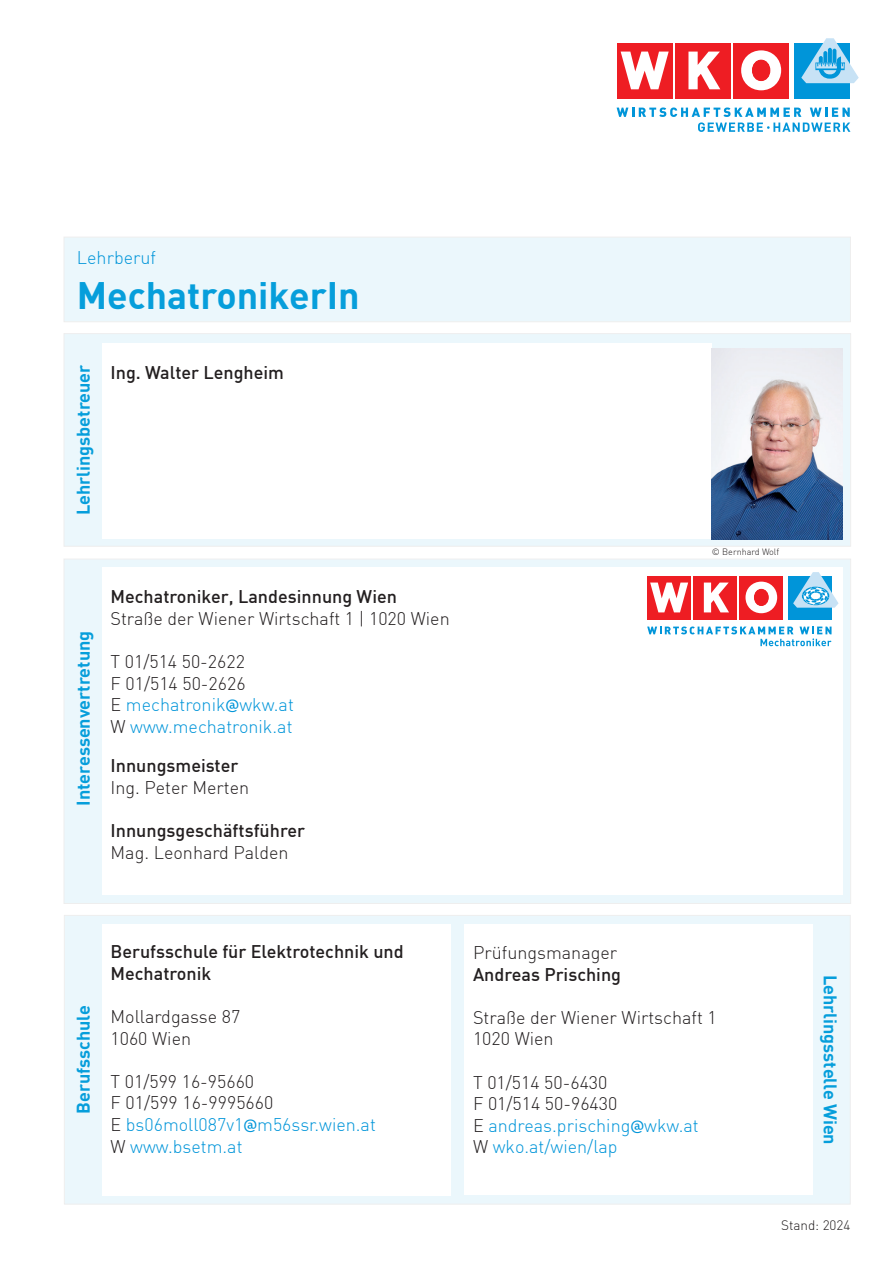
<style>
.page{position:relative;width:893px;height:1263px;background:#fff}
.page>*{position:absolute;margin:0;border:0;box-sizing:border-box;transform-origin:0 0}
.t1{font:700 37.5px "DIN";color:#069edb}
.t2{font:300 18px/21.6px "DIN";color:#0095d9}
.t3{font:500 18px/21.6px "DIN";color:#231f20}
.t4{font:300 18px/21.6px "DIN";color:#231f20}
.t5{font:700 18px "DIN";color:#069edb}
.t6{font:300 13.5px "DIN";color:#231f20}
.t7{font:300 9px "DIN";color:#231f20}
.s1{color:#231f20}
.s2{font-family:"Trebuchet MS";font-weight:400}
</style>
<div class="page">
<div style="left:64px;top:237px;width:787px;height:85px;background:#ebf7fc"></div>
<div style="left:64px;top:333px;width:787px;height:213px;background:#ebf7fc"></div>
<div style="left:64px;top:559px;width:787px;height:345px;background:#ebf7fc"></div>
<div style="left:64px;top:915px;width:786px;height:289px;background:#ebf7fc"></div>
<div style="left:733px;top:43px;width:56px;height:56px;background:#ee1d23"></div>
<div style="left:675px;top:43px;width:56px;height:56px;background:#ee1d23"></div>
<svg style="left:688px;top:52px;width:32px;height:37px"></svg>
<div style="left:617px;top:43px;width:55px;height:56px;background:#ee1d23"></div>
<svg style="left:621px;top:52px;width:48px;height:37px"></svg>
<svg style="left:741px;top:50px;width:40px;height:40px"></svg>
<div style="left:752px;top:60px;width:18px;height:21px;background:#ee1d23;border-radius:50%"></div>
<div style="left:752px;top:60px;width:18px;height:21px;border:1px solid #ee1d23;border-radius:50%"></div>
<div style="left:794px;top:43px;width:56px;height:56px;background:#0095d9"></div>
<svg style="left:801px;top:38px;width:58px;height:45px"></svg>
<svg style="left:617px;top:107px;width:233px;height:25px"></svg>
<div style="left:102px;top:343px;width:610px;height:196px;background:#fff"></div>
<div style="left:102px;top:567px;width:741px;height:328px;background:#fff"></div>
<div style="left:739px;top:576px;width:44px;height:44px;background:#ee1d23"></div>
<div style="left:693px;top:576px;width:44px;height:44px;background:#ee1d23"></div>
<svg style="left:704px;top:582px;width:25px;height:30px"></svg>
<div style="left:647px;top:576px;width:44px;height:44px;background:#ee1d23"></div>
<svg style="left:650px;top:582px;width:38px;height:30px"></svg>
<div style="left:788px;top:576px;width:43px;height:44px;background:#0095d9"></div>
<svg style="left:745px;top:582px;width:32px;height:31px"></svg>
<div style="left:754px;top:589px;width:14px;height:16px;background:#ee1d23;border-radius:50%"></div>
<div style="left:754px;top:589px;width:15px;height:17px;border:1px solid #ee1d23;border-radius:50%"></div>
<svg style="left:793px;top:572px;width:45px;height:36px"></svg>
<div style="left:811px;top:593px;width:9px;height:6px;background:#fff;border-radius:50%"></div>
<svg style="left:647px;top:626px;width:184px;height:20px"></svg>
<div style="left:465px;top:924px;width:348px;height:271px;background:#fff"></div>
<div style="left:102px;top:924px;width:349px;height:271px;background:#fff"></div>
<img style="left:712px;top:348px;width:130px;height:191px">
<p class="t2" style="left:77px;top:247px;width:81px">Lehrberuf</p>
<h1 class="t1" style="left:77px;top:271px;width:284px">MechatronikerIn</h1>
<p class="t5" style="left:72px;top:515px;width:152px;rotate:-90deg">Lehrlingsbetreuer</p>
<p class="t3" style="left:111px;top:361px;width:175px">Ing. Walter Lengheim</p>
<p class="t5" style="left:72px;top:806px;width:177px;rotate:-90deg">Interessenvertretung</p>
<p class="t3" style="left:111px;top:585px;width:288px">Mechatroniker, Landesinnung Wien</p>
<p class="t4" style="left:111px;top:607px;width:341px">Straße der Wiener Wirtschaft 1 | 1020 Wien</p>
<p class="t2" style="left:111px;top:650px;width:185px"><span class="s1">T 01/514 50-2622<br>F 01/514 50-2626<br>E</span> mechatronik<span class="s2">@</span>wkw.at<br><span class="s1">W</span> www.mechatronik.at</p>
<p class="t3" style="left:111px;top:754px;width:129px">Innungsmeister</p>
<p class="t4" style="left:111px;top:776px;width:140px">Ing. Peter Merten</p>
<p class="t3" style="left:111px;top:819px;width:196px">Innungsgeschäftsführer</p>
<p class="t4" style="left:111px;top:841px;width:180px">Mag. Leonhard Palden</p>
<p class="t7" style="left:712px;top:546px;width:69px">© Bernhard Wolf</p>
<p class="t5" style="left:72px;top:1114px;width:110px;rotate:-90deg">Berufsschule</p>
<p class="t3" style="left:111px;top:940px;width:295px">Berufsschule für Elektrotechnik und<br>Mechatronik</p>
<p class="t4" style="left:111px;top:1005px;width:131px">Mollardgasse 87<br>1060 Wien</p>
<p class="t2" style="left:111px;top:1070px;width:267px"><span class="s1">T 01/599 16-95660<br>F 01/599 16-9995660<br>E</span> bs06moll087v1<span class="s2">@</span>m56ssr.wien.at<br><span class="s1">W</span> www.bsetm.at</p>
<p class="t4" style="left:473px;top:941px;width:146px">Prüfungsmanager</p>
<p class="t3" style="left:473px;top:963px;width:150px">Andreas Prisching</p>
<p class="t4" style="left:473px;top:1006px;width:245px">Straße der Wiener Wirtschaft 1<br>1020 Wien</p>
<p class="t2" style="left:473px;top:1071px;width:227px"><span class="s1">T 01/514 50-6430<br>F 01/514 50-96430<br>E</span> andreas.prisching<span class="s2">@</span>wkw.at<br><span class="s1">W</span> wko.at/wien/lap</p>
<p class="t5" style="left:842px;top:975px;width:172px;rotate:90deg">Lehrlingsstelle Wien</p>
<p class="t6" style="left:781px;top:1217px;width:71px">Stand: 2024</p>
</div>
